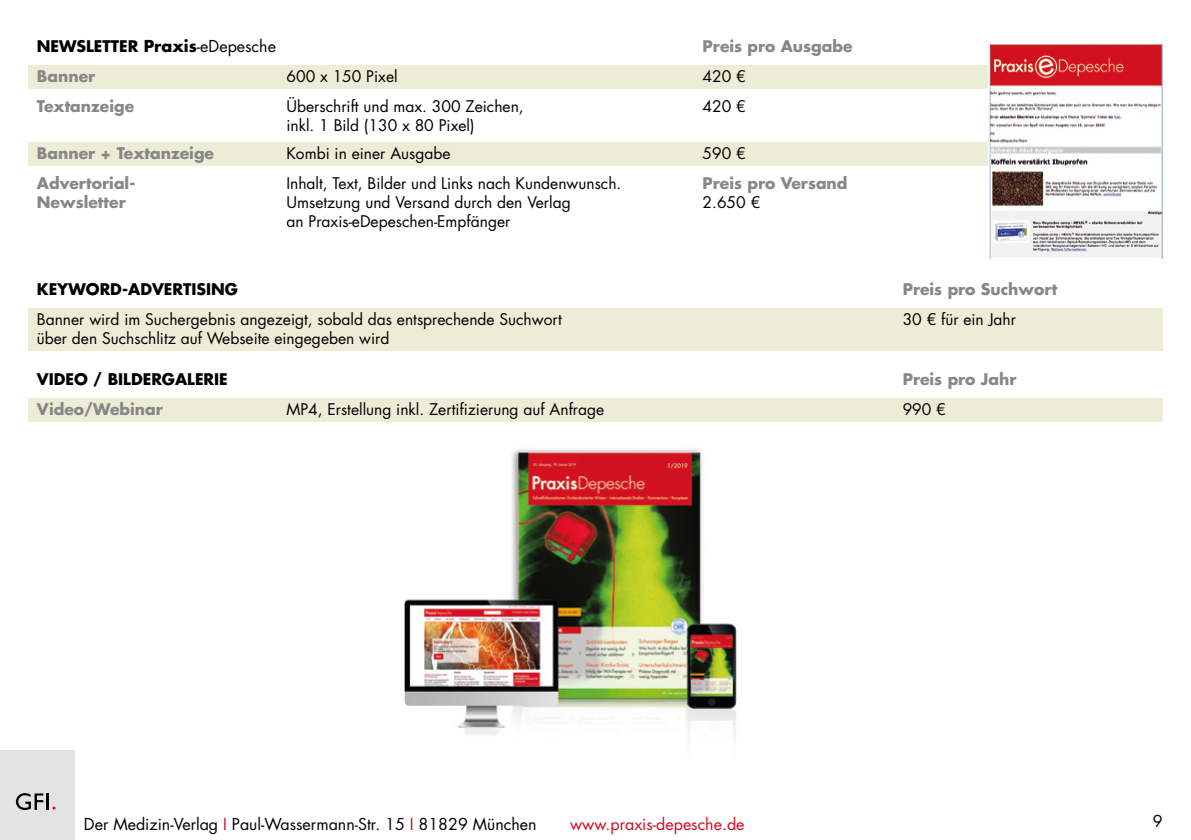
<style>
.page{position:relative;width:1191px;height:840px;background:#fff}
.page>*{position:absolute;margin:0;border:0;box-sizing:border-box;transform-origin:0 0}
.t1{font:16px "Futura Std";color:#000}
.t2{font:16px "Futura Std";color:#d2091e}
.t3{font:15.6px "Futura Std";color:#000}
.t4{font:700 15.6px "Futura Std";color:#878787}
.t5{font:700 15.6px "Futura Std";color:#000}
.s1{font-size:16px}
.s2{font-weight:400;font-size:16px}
.s3{color:#d2091e}
</style>
<div class="page">
<div style="left:0;top:749px;width:75px;height:90px;background:#e3e3e3"></div>
<svg style="left:16px;top:793px;width:40px;height:16px"></svg>
<div style="left:28px;top:65px;width:1134px;height:24px;background:#ececd7"></div>
<div style="left:28px;top:142px;width:1134px;height:24px;background:#ececd7"></div>
<div style="left:28px;top:308px;width:1134px;height:42px;background:#ececd7"></div>
<div style="left:28px;top:398px;width:1134px;height:23px;background:#ececd7"></div>
<img style="left:988px;top:44px;width:174px;height:214px">
<img style="left:404px;top:448px;width:333px;height:288px">
<p class="t5" style="left:37px;top:36px;width:241px">NEWSLETTER <span class="s1">Praxis</span><span class="s2">-eDepesche</span></p>
<p class="t4" style="left:702px;top:36px;width:151px">Preis pro Ausgabe</p>
<p class="t4" style="left:37px;top:66px;width:60px">Banner</p>
<p class="t3" style="left:286px;top:66px;width:113px">600 x 150 Pixel</p>
<p class="t3" style="left:702px;top:66px;width:45px">420 €</p>
<p class="t4" style="left:37px;top:96px;width:99px">Textanzeige</p>
<p class="t3" style="left:286px;top:96px;width:239px">Überschrift und max. 300 Zeichen,</p>
<p class="t3" style="left:702px;top:96px;width:45px">420 €</p>
<p class="t3" style="left:286px;top:115px;width:190px">inkl. 1 Bild (130 x 80 Pixel)</p>
<p class="t4" style="left:37px;top:143px;width:179px">Banner + Textanzeige</p>
<p class="t3" style="left:286px;top:143px;width:166px">Kombi in einer Ausgabe</p>
<p class="t3" style="left:702px;top:143px;width:45px">590 €</p>
<p class="t4" style="left:37px;top:173px;width:100px">Advertorial-</p>
<p class="t3" style="left:286px;top:173px;width:336px">Inhalt, Text, Bilder und Links nach Kundenwunsch.</p>
<p class="t4" style="left:702px;top:173px;width:146px">Preis pro Versand</p>
<p class="t4" style="left:37px;top:192px;width:90px">Newsletter</p>
<p class="t3" style="left:286px;top:192px;width:286px">Umsetzung und Versand durch den Verlag</p>
<p class="t3" style="left:702px;top:192px;width:59px">2.650 €</p>
<p class="t3" style="left:286px;top:211px;width:225px">an Praxis-eDepeschen-Empfänger</p>
<p class="t5" style="left:37px;top:278px;width:203px">KEYWORD-ADVERTISING</p>
<p class="t4" style="left:902px;top:278px;width:156px">Preis pro Suchwort</p>
<p class="t3" style="left:37px;top:309px;width:526px">Banner wird im Suchergebnis angezeigt, sobald das entsprechende Suchwort</p>
<p class="t3" style="left:902px;top:309px;width:115px">30 € für ein Jahr</p>
<p class="t3" style="left:37px;top:328px;width:354px">über den Suchschlitz auf Webseite eingegeben wird</p>
<p class="t5" style="left:37px;top:368px;width:192px">VIDEO / BILDERGALERIE</p>
<p class="t4" style="left:902px;top:368px;width:115px">Preis pro Jahr</p>
<p class="t4" style="left:37px;top:399px;width:128px">Video/Webinar</p>
<p class="t3" style="left:286px;top:399px;width:319px">MP4, Erstellung inkl. Zertifizierung auf Anfrage</p>
<p class="t3" style="left:902px;top:399px;width:45px">990 €</p>
<p class="t1" style="left:84px;top:813px;width:454px">Der Medizin-Verlag <span class="s3">I</span> Paul-Wassermann-Str. 15 <span class="s3">I</span> 81829 München</p>
<p class="t2" style="left:570px;top:813px;width:176px">www.praxis-depesche.de</p>
<p class="t1" style="left:1152px;top:810px;width:11px">9</p>
</div>
